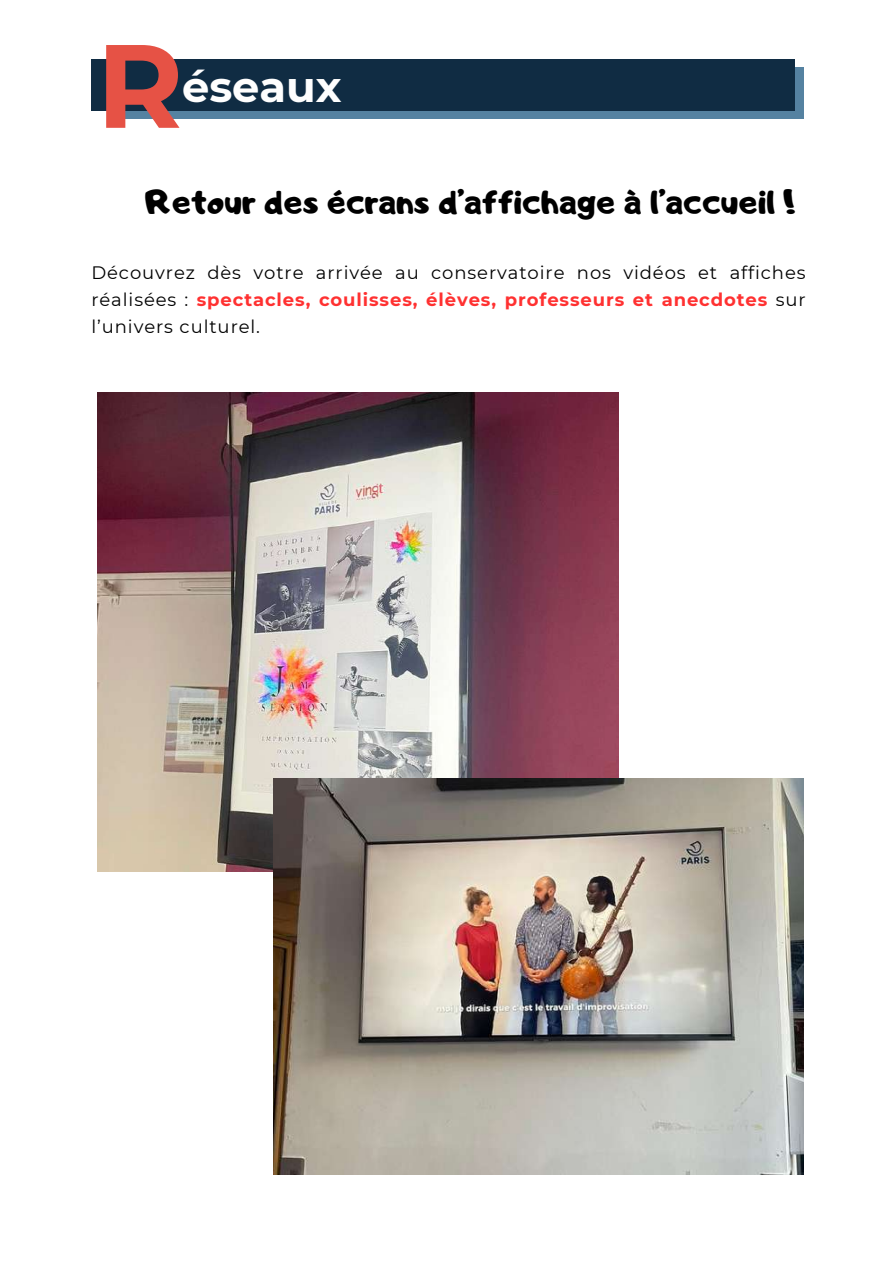
<style>
.page{position:relative;width:893px;height:1264px;background:#fff}
.page>*{position:absolute;margin:0;border:0;box-sizing:border-box;transform-origin:0 0}
.t1{font:700 118.2px "Montserrat";color:#e65245}
.t2{font:700 43.2px "Montserrat";color:#fefefe}
.t3{font:34.05px "Adigiana Toybox";color:#000}
.t4{font:18px/27px "Montserrat";letter-spacing:.05em;color:#000;text-align:justify}
.s1{font-weight:700;color:#ff3131}
</style>
<div class="page">
<img style="left:97px;top:392px;width:521px;height:479px">
<img style="left:273px;top:778px;width:530px;height:396px">
<div style="left:110px;top:68px;width:694px;height:51px;background:#5582a1"></div>
<div style="left:91px;top:59px;width:703px;height:52px;background:#102c43"></div>
<h1 class="t1" style="left:96px;top:13px;width:88px">R</h1>
<h2 class="t2" style="left:182px;top:60px;width:161px">éseaux</h2>
<h3 class="t3" style="left:145px;top:179px;width:651px">Retour des écrans d’affichage à l’accueil !</h3>
<p class="t4" style="left:91px;top:259px;width:715px">Découvrez dès votre arrivée au conservatoire nos vidéos et affiches réalisées : <span class="s1">spectacles, coulisses, élèves, professeurs et anecdotes</span> sur l’univers culturel.</p>
</div>
